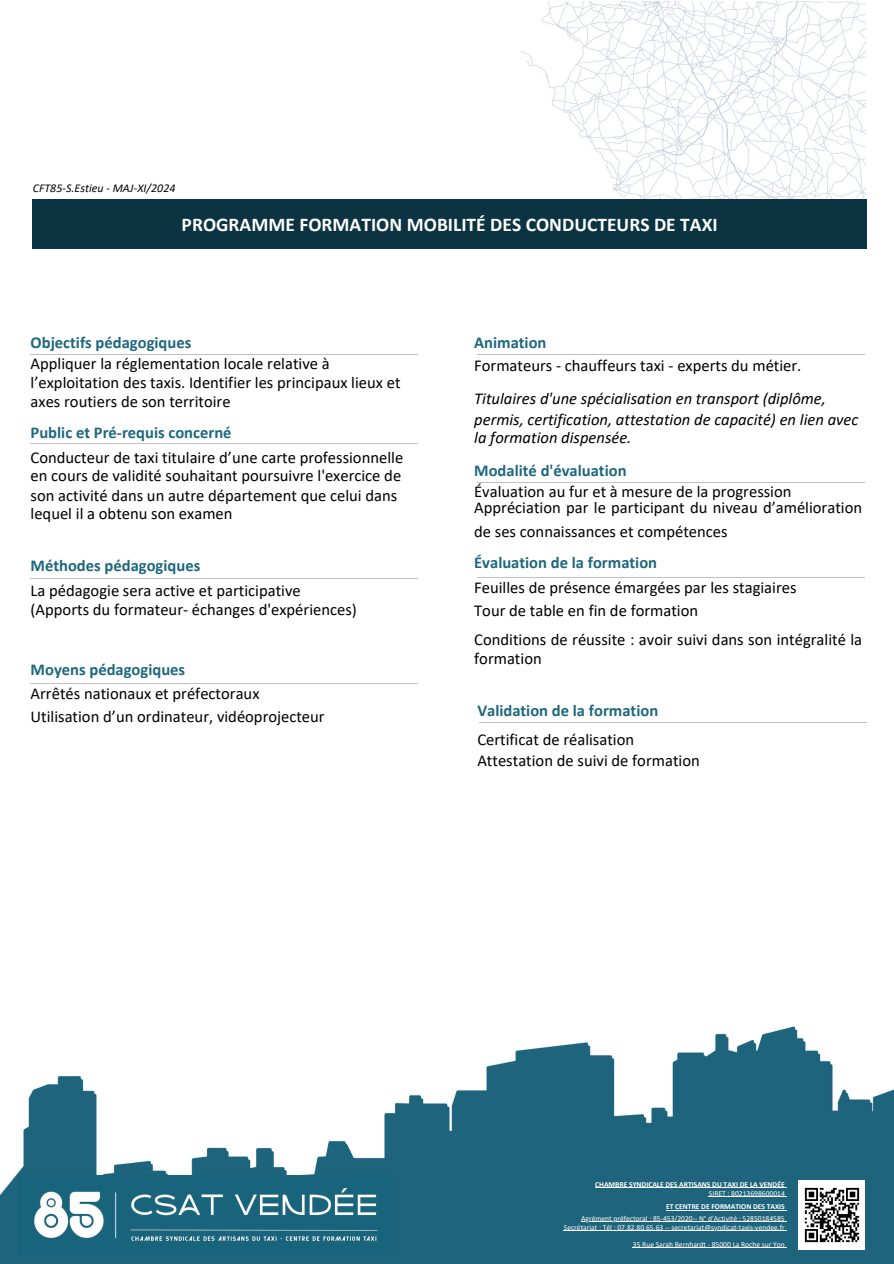
<style>
.page{position:relative;width:894px;height:1264px;background:#fff}
.page>*{position:absolute;margin:0;border:0;box-sizing:border-box;transform-origin:0 0}
.t1{font:700 19.5px "Calibri";color:#fff}
.t2{font:16.5px/23.7px "Calibri";color:#000}
.t3{font:italic 16.5px/21.3px "Calibri";color:#000}
.t4{font:700 16.5px/29.2px "Calibri";color:#1e677f}
.t5{font:italic 11.85px "Calibri";letter-spacing:.005em;color:#000}
.t6{font:7.5px "Calibri";color:#fff}
.t7{font:700 7.5px "Calibri";color:#fff}
.s1{font-weight:700;color:#1e677f}
.s2{font-weight:700;font-style:normal;color:#1e677f}
.s3{font-weight:400;color:#000}
</style>
<div class="page">
<hr style="left:31px;top:443px;width:387px;height:1px;background:#000">
<hr style="left:31px;top:578px;width:387px;height:1px;background:#000">
<hr style="left:31px;top:683px;width:387px;height:1px;background:#000">
<hr style="left:477px;top:354px;width:387px;height:1px;background:#000">
<hr style="left:477px;top:482px;width:387px;height:1px;background:#000">
<hr style="left:477px;top:577px;width:387px;height:1px;background:#000">
<hr style="left:479px;top:722px;width:387px;height:1px;background:#000">
<img style="left:521px;top:2px;width:343px;height:197px">
<div style="left:33px;top:199px;width:833px;height:50px;background:#0b3341"></div>
<img style="left:0;top:1026px;width:893px;height:237px">
<img style="left:19px;top:1175px;width:373px;height:80px">
<hr style="left:595px;top:1187px;width:189px;height:1px;background:#fff">
<hr style="left:708px;top:1196px;width:76px;height:1px;background:#fff">
<hr style="left:666px;top:1209px;width:118px;height:1px;background:#fff">
<hr style="left:581px;top:1221px;width:203px;height:1px;background:#fff">
<hr style="left:563px;top:1230px;width:221px;height:1px;background:#fff">
<hr style="left:632px;top:1247px;width:152px;height:1px;background:#fff">
<img style="left:798px;top:1180px;width:66px;height:69px">
<hr style="left:31px;top:354px;width:387px;height:1px;background:#000">
<p class="t5" style="left:33px;top:183px;width:144px">CFT85-S.Estieu - MAJ-XI/2024</p>
<h3 class="t1" style="left:182px;top:216px;width:537px">PROGRAMME FORMATION MOBILITÉ DES CONDUCTEURS DE TAXI</h3>
<h2 class="t2" style="left:31px;top:333px;width:300px;line-height:21.3px"><span class="s1">Objectifs pédagogiques<br></span>Appliquer la réglementation locale relative à</h2>
<h2 class="t2" style="left:31px;top:374px;width:371px;line-height:19.2px">l’exploitation des taxis. Identifier les principaux lieux et axes routiers de son territoire</h2>
<h2 class="t2" style="left:31px;top:421px;width:374px;line-height:24.8px"><span class="s1">Public et Pré-requis concerné<br></span>Conducteur de taxi titulaire d’une carte professionnelle</h2>
<h2 class="t2" style="left:31px;top:466px;width:372px;line-height:20.2px">en cours de validité souhaitant poursuivre l'exercice de son activité dans un autre département que celui dans</h2>
<h2 class="t2" style="left:31px;top:503px;width:203px">lequel il a obtenu son examen</h2>
<h2 class="t2" style="left:31px;top:554px;width:271px;line-height:24.8px"><span class="s1">Méthodes pédagogiques<br></span>La pédagogie sera active et participative</h2>
<h2 class="t2" style="left:31px;top:599px;width:327px">(Apports du formateur- échanges d'expériences)</h2>
<h1 class="t2" style="left:31px;top:659px;width:295px"><span class="s1">Moyens pédagogiques<br></span>Arrêtés nationaux et préfectoraux<br>Utilisation d’un ordinateur, vidéoprojecteur</h1>
<h2 class="t2" style="left:474px;top:332px;width:328px"><span class="s1">Animation<br></span>Formateurs - chauffeurs taxi - experts du métier.</h2>
<h2 class="t3" style="left:474px;top:389px;width:385px">Titulaires d'une spécialisation en transport (diplôme, permis, certification, attestation de capacité) en lien avec</h2>
<h2 class="t3" style="left:474px;top:423px;width:159px;line-height:32.7px">la formation dispensée.<br><span class="s2">Modalité d'évaluation</span></h2>
<h2 class="t2" style="left:474px;top:485px;width:389px;line-height:15.8px">Évaluation au fur et à mesure de la progression<br>Appréciation par le participant du niveau d’amélioration</h2>
<h2 class="t2" style="left:474px;top:517px;width:255px;line-height:31.5px">de ses connaissances et compétences<br><span class="s1">Évaluation de la formation</span></h2>
<h2 class="t2" style="left:474px;top:577px;width:324px;line-height:22.5px">Feuilles de présence émargées par les stagiaires<br>Tour de table en fin de formation</h2>
<h2 class="t2" style="left:474px;top:631px;width:389px;line-height:19.2px">Conditions de réussite : avoir suivi dans son intégralité la formation</h2>
<h2 class="t4" style="left:477px;top:697px;width:182px">Validation de la formation<br><span class="s3">Certificat de réalisation</span></h2>
<h2 class="t2" style="left:477px;top:750px;width:224px">Attestation de suivi de formation</h2>
<p class="t7" style="left:595px;top:1181px;width:191px">CHAMBRE SYNDICALE DES ARTISANS DU TAXI DE LA VENDÉE</p>
<p class="t6" style="left:708px;top:1189px;width:77px">SIRET : 80213698600014</p>
<p class="t7" style="left:666px;top:1203px;width:120px">ET CENTRE DE FORMATION DES TAXIS</p>
<p class="t6" style="left:581px;top:1215px;width:205px">Agrément préfectoral : 85-453/2020-- N° d'Activité : 52850184585</p>
<p class="t6" style="left:563px;top:1223px;width:222px">Secrétariat : Tél : 07.82.80.65.63 -- secretariat@syndicat-taxis-vendee.fr</p>
<p class="t6" style="left:632px;top:1240px;width:153px">35 Rue Sarah Bernhardt - 85000 La Roche sur Yon</p>
</div>
